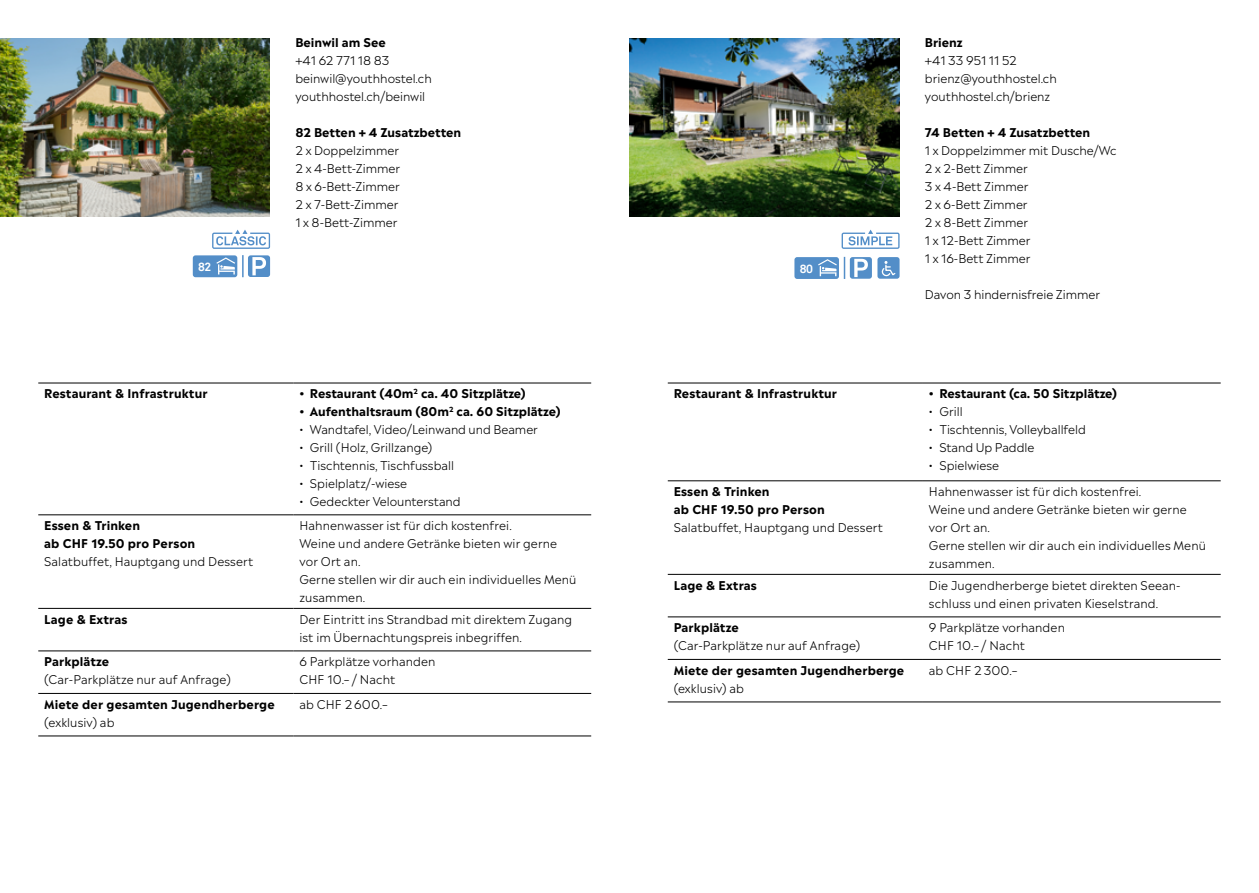
<style>
.page{position:relative;width:1259px;height:893px;background:#fff}
.page>*{position:absolute;margin:0;border:0;box-sizing:border-box;transform-origin:0 0}
.Legende_Light_6_5_P{font:300 12px/18px "Madera";letter-spacing:.01em;color:#000}
.Legende_Light_6_5_P-2{font:700 12px/18px "Madera";letter-spacing:.01em;color:#000}
.Lauftext_8pt{font:300 12px "Madera";color:#000}
.Lauftext_8pt-2{font:700 12px "Madera";color:#000}
.t1{font:700 12px "Akkurat";color:#fff}
.s1{font-weight:300}
</style>
<div class="page">
<img style="left:0;top:38px;width:270px;height:178px">
<img style="left:629px;top:38px;width:270px;height:178px">
<hr style="left:38px;top:383px;width:255px;height:1px;background:#000">
<hr style="left:293px;top:383px;width:298px;height:1px;background:#000">
<hr style="left:38px;top:514px;width:255px;height:1px;background:#000">
<hr style="left:293px;top:514px;width:298px;height:1px;background:#000">
<hr style="left:38px;top:608px;width:255px;height:1px;background:#000">
<hr style="left:293px;top:608px;width:298px;height:1px;background:#000">
<hr style="left:38px;top:736px;width:255px;height:1px;background:#000">
<hr style="left:293px;top:736px;width:298px;height:1px;background:#000">
<hr style="left:38px;top:651px;width:255px;height:1px;background:#000">
<hr style="left:293px;top:651px;width:298px;height:1px;background:#000">
<hr style="left:38px;top:693px;width:255px;height:1px;background:#000">
<hr style="left:293px;top:693px;width:298px;height:1px;background:#000">
<hr style="left:668px;top:383px;width:255px;height:1px;background:#000">
<hr style="left:923px;top:383px;width:297px;height:1px;background:#000">
<hr style="left:668px;top:480px;width:255px;height:1px;background:#000">
<hr style="left:923px;top:480px;width:297px;height:1px;background:#000">
<hr style="left:668px;top:574px;width:255px;height:1px;background:#000">
<hr style="left:923px;top:574px;width:297px;height:1px;background:#000">
<hr style="left:668px;top:617px;width:255px;height:1px;background:#000">
<hr style="left:923px;top:617px;width:297px;height:1px;background:#000">
<hr style="left:668px;top:702px;width:255px;height:1px;background:#000">
<hr style="left:923px;top:702px;width:297px;height:1px;background:#000">
<hr style="left:668px;top:659px;width:255px;height:1px;background:#000">
<hr style="left:923px;top:659px;width:297px;height:1px;background:#000">
<svg style="left:212px;top:230px;width:58px;height:19px"></svg>
<div style="left:193px;top:255px;width:44px;height:22px;background:#538ec8;border-radius:3px"></div>
<svg style="left:216px;top:257px;width:19px;height:17px"></svg>
<div style="left:248px;top:255px;width:22px;height:22px;background:#538ec8;border-radius:3px"></div>
<svg style="left:252px;top:257px;width:14px;height:18px"></svg>
<hr style="left:242px;top:255px;width:2px;height:22px;background:#538ec8">
<svg style="left:841px;top:230px;width:58px;height:19px"></svg>
<div style="left:794px;top:257px;width:45px;height:22px;background:#538ec8;border-radius:3px"></div>
<svg style="left:818px;top:259px;width:19px;height:17px"></svg>
<div style="left:850px;top:257px;width:22px;height:22px;background:#538ec8;border-radius:3px"></div>
<svg style="left:854px;top:259px;width:14px;height:18px"></svg>
<div style="left:877px;top:257px;width:22px;height:22px;background:#538ec8;border-radius:3px"></div>
<svg style="left:881px;top:261px;width:15px;height:16px"></svg>
<hr style="left:843px;top:257px;width:2px;height:22px;background:#538ec8">
<p class="Lauftext_8pt-2" style="left:295px;top:33px;width:92px">Beinwil am See</p>
<p class="Lauftext_8pt" style="left:295px;top:52px;width:96px">+41 62 771 18 83</p>
<p class="Lauftext_8pt" style="left:295px;top:70px;width:138px">beinwil@youthhostel.ch</p>
<p class="Lauftext_8pt" style="left:295px;top:88px;width:131px">youthhostel.ch/beinwil</p>
<p class="Lauftext_8pt-2" style="left:295px;top:123px;width:167px">82 Betten + 4 Zusatzbetten</p>
<p class="Lauftext_8pt" style="left:295px;top:142px;width:105px">2 x Doppelzimmer</p>
<p class="Lauftext_8pt" style="left:295px;top:160px;width:106px">2 x 4-Bett-Zimmer</p>
<p class="Lauftext_8pt" style="left:295px;top:178px;width:106px">8 x 6-Bett-Zimmer</p>
<p class="Lauftext_8pt" style="left:295px;top:196px;width:105px">2 x 7-Bett-Zimmer</p>
<p class="Lauftext_8pt" style="left:295px;top:214px;width:104px">1 x 8-Bett-Zimmer</p>
<p class="t1" style="left:198px;top:259px;width:15px">82</p>
<p class="t1" style="left:800px;top:261px;width:15px">80</p>
<p class="Lauftext_8pt-2" style="left:925px;top:33px;width:39px">Brienz</p>
<p class="Lauftext_8pt" style="left:925px;top:52px;width:94px">+41 33 951 11 52</p>
<p class="Lauftext_8pt" style="left:925px;top:70px;width:133px">brienz@youthhostel.ch</p>
<p class="Lauftext_8pt" style="left:925px;top:88px;width:127px">youthhostel.ch/brienz</p>
<p class="Lauftext_8pt-2" style="left:925px;top:123px;width:167px">74 Betten + 4 Zusatzbetten</p>
<p class="Lauftext_8pt" style="left:925px;top:142px;width:193px">1 x Doppelzimmer mit Dusche/Wc</p>
<p class="Lauftext_8pt" style="left:925px;top:160px;width:104px">2 x 2-Bett Zimmer</p>
<p class="Lauftext_8pt" style="left:925px;top:178px;width:105px">3 x 4-Bett Zimmer</p>
<p class="Lauftext_8pt" style="left:925px;top:196px;width:104px">2 x 6-Bett Zimmer</p>
<p class="Lauftext_8pt" style="left:925px;top:214px;width:105px">2 x 8-Bett Zimmer</p>
<p class="Lauftext_8pt" style="left:925px;top:232px;width:107px">1 x 12-Bett Zimmer</p>
<p class="Lauftext_8pt" style="left:925px;top:250px;width:107px">1 x 16-Bett Zimmer</p>
<p class="Lauftext_8pt" style="left:925px;top:286px;width:177px">Davon 3 hindernisfreie Zimmer</p>
<p class="Legende_Light_6_5_P-2" style="left:44px;top:384px;width:165px">Restaurant &amp; Infrastruktur</p>
<p class="Legende_Light_6_5_P-2" style="left:299px;top:384px;width:228px">• Restaurant (40m<sup>2</sup> ca. 40 Sitzplätze)</p>
<p class="Legende_Light_6_5_P-2" style="left:299px;top:402px;width:263px">• Aufenthaltsraum (80m<sup>2</sup> ca. 60 Sitzplätze)</p>
<p class="Legende_Light_6_5_P" style="left:299px;top:420px;width:240px">• Wandtafel, Video/Leinwand und Beamer</p>
<p class="Legende_Light_6_5_P" style="left:299px;top:438px;width:134px">• Grill (Holz, Grillzange)</p>
<p class="Legende_Light_6_5_P" style="left:299px;top:456px;width:156px">• Tischtennis, Tischfussball</p>
<p class="Legende_Light_6_5_P" style="left:299px;top:474px;width:109px">• Spielplatz/-wiese</p>
<p class="Legende_Light_6_5_P" style="left:299px;top:492px;width:163px">• Gedeckter Velounterstand</p>
<p class="Legende_Light_6_5_P-2" style="left:44px;top:516px;width:97px">Essen &amp; Trinken</p>
<p class="Legende_Light_6_5_P-2" style="left:44px;top:534px;width:152px">ab CHF 19.50 pro Person</p>
<p class="Legende_Light_6_5_P" style="left:44px;top:552px;width:211px">Salatbuffet, Hauptgang und Dessert</p>
<p class="Legende_Light_6_5_P" style="left:299px;top:516px;width:214px">Hahnenwasser ist für dich kostenfrei.</p>
<p class="Legende_Light_6_5_P" style="left:299px;top:534px;width:259px">Weine und andere Getränke bieten wir gerne vor Ort an.</p>
<p class="Legende_Light_6_5_P" style="left:299px;top:570px;width:278px">Gerne stellen wir dir auch ein individuelles Menü zusammen.</p>
<p class="Legende_Light_6_5_P-2" style="left:44px;top:609px;width:85px">Lage &amp; Extras</p>
<p class="Legende_Light_6_5_P" style="left:299px;top:610px;width:274px">Der Eintritt ins Strandbad mit direktem Zugang ist im Übernachtungspreis inbegriffen.</p>
<p class="Legende_Light_6_5_P-2" style="left:44px;top:652px;width:66px">Parkplätze</p>
<p class="Legende_Light_6_5_P" style="left:44px;top:670px;width:188px">(Car-Parkplätze nur auf Anfrage)</p>
<p class="Legende_Light_6_5_P" style="left:299px;top:652px;width:137px">6 Parkplätze vorhanden</p>
<p class="Legende_Light_6_5_P" style="left:299px;top:670px;width:97px">CHF 10.– / Nacht</p>
<p class="Legende_Light_6_5_P-2" style="left:44px;top:694px;width:232px">Miete der gesamten Jugendherberge <span class="s1">(exklusiv) ab</span></p>
<p class="Legende_Light_6_5_P" style="left:299px;top:695px;width:90px">ab CHF 2 600.–</p>
<p class="Legende_Light_6_5_P-2" style="left:674px;top:384px;width:165px">Restaurant &amp; Infrastruktur</p>
<p class="Legende_Light_6_5_P-2" style="left:929px;top:384px;width:190px">• Restaurant (ca. 50 Sitzplätze)</p>
<p class="Legende_Light_6_5_P" style="left:929px;top:402px;width:35px">• Grill</p>
<p class="Legende_Light_6_5_P" style="left:929px;top:420px;width:158px">• Tischtennis, Volleyballfeld</p>
<p class="Legende_Light_6_5_P" style="left:929px;top:438px;width:107px">• Stand Up Paddle</p>
<p class="Legende_Light_6_5_P" style="left:929px;top:456px;width:72px">• Spielwiese</p>
<p class="Legende_Light_6_5_P-2" style="left:674px;top:482px;width:97px">Essen &amp; Trinken</p>
<p class="Legende_Light_6_5_P-2" style="left:674px;top:500px;width:152px">ab CHF 19.50 pro Person</p>
<p class="Legende_Light_6_5_P" style="left:674px;top:518px;width:211px">Salatbuffet, Hauptgang und Dessert</p>
<p class="Legende_Light_6_5_P" style="left:929px;top:482px;width:214px">Hahnenwasser ist für dich kostenfrei.</p>
<p class="Legende_Light_6_5_P" style="left:929px;top:500px;width:259px">Weine und andere Getränke bieten wir gerne vor Ort an.</p>
<p class="Legende_Light_6_5_P" style="left:929px;top:536px;width:278px">Gerne stellen wir dir auch ein individuelles Menü zusammen.</p>
<p class="Legende_Light_6_5_P-2" style="left:674px;top:575px;width:85px">Lage &amp; Extras</p>
<p class="Legende_Light_6_5_P" style="left:929px;top:576px;width:253px">Die Jugendherberge bietet direkten Seean&shy;schluss und einen privaten Kieselstrand.</p>
<p class="Legende_Light_6_5_P-2" style="left:674px;top:618px;width:66px">Parkplätze</p>
<p class="Legende_Light_6_5_P" style="left:674px;top:636px;width:188px">(Car-Parkplätze nur auf Anfrage)</p>
<p class="Legende_Light_6_5_P" style="left:929px;top:618px;width:137px">9 Parkplätze vorhanden</p>
<p class="Legende_Light_6_5_P" style="left:929px;top:636px;width:97px">CHF 10.– / Nacht</p>
<p class="Legende_Light_6_5_P-2" style="left:674px;top:660px;width:232px">Miete der gesamten Jugendherberge <span class="s1">(exklusiv) ab</span></p>
<p class="Legende_Light_6_5_P" style="left:929px;top:661px;width:90px">ab CHF 2 300.–</p>
</div>
